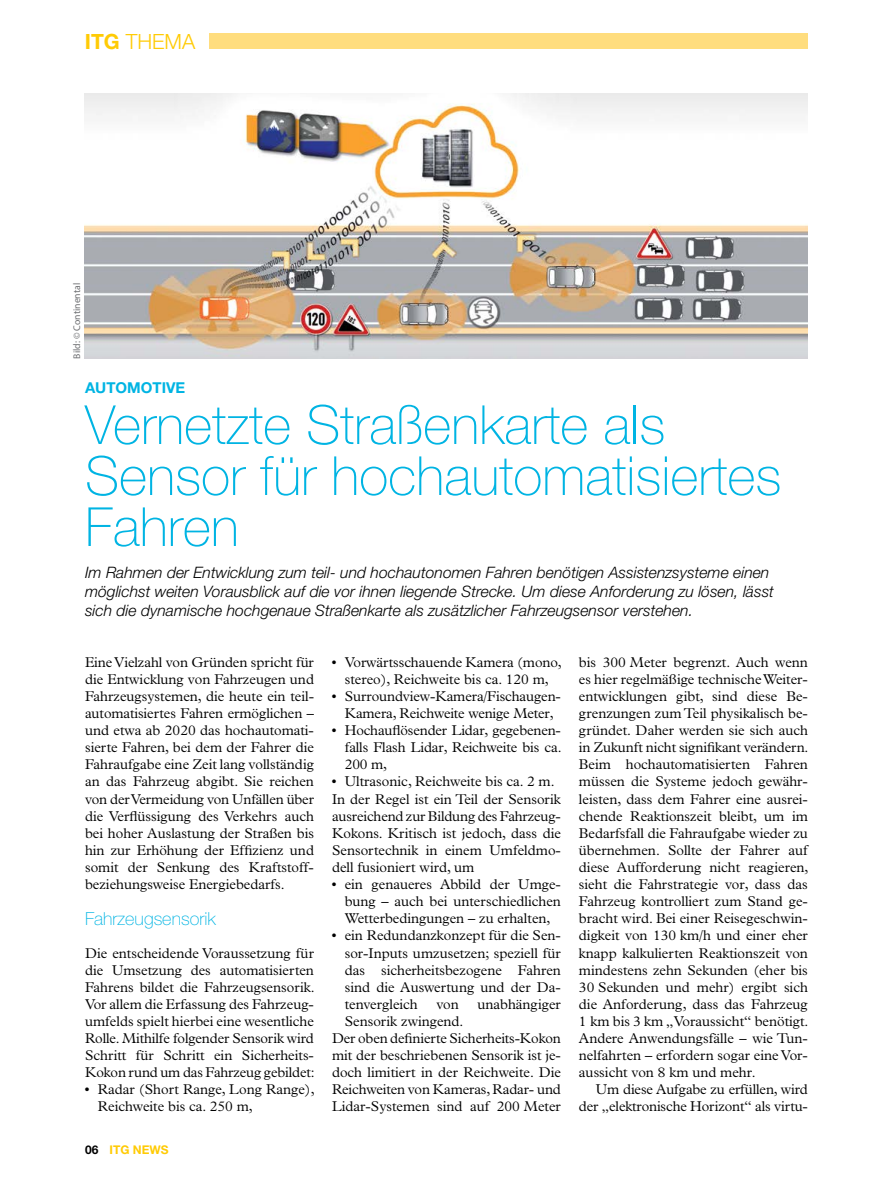
<style>
.page{position:relative;width:893px;height:1191px;background:#fff}
.page>*{position:absolute;margin:0;border:0;box-sizing:border-box;transform-origin:0 0}
.t1{font:100 54px/51px "Helvetica Neue LT Std";color:#00b4e3}
.t2{font:300 21px "Helvetica Neue LT Std";color:#ffcb05}
.t3{font:100 18px "Helvetica Neue LT Std";color:#00b4e3}
.t4{font:italic 300 15.75px/18.9px "Helvetica Neue LT Std";color:#000}
.t5{font:700 15px "Helvetica Neue LT Std";color:#00b4e3}
.t6{font:300 14.25px/17.1px "Plantin Std";color:#000;text-align:justify}
.t7{font:700 12px "Helvetica Neue LT Std";color:#ffcb05}
.t8{font:9.75px "Myriad Pro";color:#6d6e71}
.s1{font-weight:700}
.s2{color:#000}
</style>
<div class="page">
<div style="left:85px;top:34px;width:723px;height:15px;background:#ffdd7e"></div>
<div style="left:85px;top:30px;width:123px;height:25px;background:#fff"></div>
<img style="left:85px;top:94px;width:723px;height:265px">
<h2 class="t2" style="left:85px;top:29px;width:112px"><span class="s1">ITG</span> THEMA</h2>
<p class="t8" style="left:71px;top:359px;width:77px;rotate:-90deg">Bild: © Continental</p>
<p class="t5" style="left:85px;top:378px;width:102px">AUTOMOTIVE</p>
<h1 class="t1" style="left:85px;top:399px;width:698px">Vernetzte Straßenkarte als<br>Sensor für hochautomatisiertes<br>Fahren</h1>
<p class="t4" style="left:85px;top:562px;width:690px">Im Rahmen der Entwicklung zum teil- und hochautonomen Fahren benötigen Assistenzsysteme einen möglichst weiten Vorausblick auf die vor ihnen liegende Strecke. Um diese Anforderung zu lösen, lässt sich die dynamische hochgenaue Straßenkarte als zusätzlicher Fahrzeugsensor verstehen.</p>
<p class="t6" style="left:85px;top:653px;width:230px">Eine Vielzahl von Gründen spricht für die Entwicklung von Fahrzeugen und Fahrzeugsystemen, die heute ein teil&shy;automatisiertes Fahren ermöglichen – und etwa ab 2020 das hochautomati&shy;sierte Fahren, bei dem der Fahrer die Fahraufgabe eine Zeit lang vollständig an das Fahrzeug abgibt. Sie reichen von der Vermeidung von Unfällen über die Verflüssigung des Verkehrs auch bei hoher Auslastung der Straßen bis hin zur Erhöhung der Effizienz und somit der Senkung des Kraftstoff&shy;beziehungsweise Energiebedarfs.</p>
<p class="t3" style="left:85px;top:908px;width:132px">Fahrzeugsensorik</p>
<p class="t6" style="left:85px;top:944px;width:231px">Die entscheidende Voraussetzung für die Umsetzung des automatisierten Fahrens bildet die Fahrzeugsensorik.<br>Vor allem die Erfassung des Fahrzeug&shy;umfelds spielt hierbei eine wesentliche Rolle. Mithilfe folgender Sensorik wird Schritt für Schritt ein Sicherheits-Kokon rund um das Fahrzeug gebildet:</p>
<p class="t6" style="left:98px;top:1081px;width:218px;text-indent:-13px">• Radar (Short Range, Long Range),<br>Reichweite bis ca. 250 m,</p>
<p class="t6" style="left:332px;top:653px;width:231px;text-align:center">• Vorwärtsschauende Kamera (mono, stereo), Reichweite bis ca. 120 m,</p>
<p class="t6" style="left:332px;top:687px;width:230px;text-align:center">• Surroundview-Kamera/Fischaugen-<br>Kamera, Reichweite wenige Meter,</p>
<p class="t6" style="left:345px;top:722px;width:218px;text-indent:-13px">• Hochauflösender Lidar, gegebenen&shy;falls Flash Lidar, Reichweite bis ca.<br>200 m,</p>
<p class="t6" style="left:332px;top:773px;width:230px;text-align:left">• Ultrasonic, Reichweite bis ca. 2 m.<br>In der Regel ist ein Teil der Sensorik ausreichend zur Bildung des Fahrzeug-Kokons. Kritisch ist jedoch, dass die Sensortechnik in einem Umfeldmo&shy;dell fusioniert wird, um</p>
<p class="t6" style="left:345px;top:875px;width:218px;text-indent:-13px">• ein genaueres Abbild der Umge&shy;bung – auch bei unterschiedlichen Wetterbedingungen – zu erhalten,</p>
<p class="t6" style="left:345px;top:927px;width:218px;text-indent:-13px">• ein Redundanzkonzept für die Sen&shy;sor-Inputs umzusetzen; speziell für das sicherheitsbezogene Fahren sind die Auswertung und der Da&shy;tenvergleich</p>
<p class="t6" style="left:579px;top:653px;width:231px">bis 300 Meter begrenzt. Auch wenn es hier regelmäßige technische Weiter&shy;entwicklungen gibt, sind diese Be&shy;grenzungen zum Teil physikalisch be&shy;gründet. Daher werden sie sich auch in Zukunft nicht signifikant verändern.<br>Beim hochautomatisierten Fahren müssen die Systeme jedoch gewähr&shy;leisten, dass dem Fahrer eine ausrei&shy;chende Reaktionszeit bleibt, um im Bedarfsfall die Fahraufgabe wieder zu übernehmen. Sollte der Fahrer auf diese Aufforderung nicht reagieren, sieht die Fahrstrategie vor, dass das Fahrzeug kontrolliert zum Stand ge&shy;bracht wird. Bei einer Reisegeschwin&shy;digkeit von 130 km/h und einer eher knapp kalkulierten Reaktionszeit von mindestens zehn Sekunden (eher bis 30 Sekunden und mehr) ergibt sich die Anforderung, dass das Fahrzeug 1 km bis 3 km „Voraussicht“ benötigt.<br>Andere Anwendungsfälle – wie Tun&shy;nelfahrten – erfordern sogar eine Vor&shy;aussicht von 8 km und mehr.</p>
<p class="t6" style="left:579px;top:1081px;width:230px;text-align:right">Um diese Aufgabe zu erfüllen, wird der „elektronische Horizont“ als virtu-</p>
<p class="t6" style="left:436px;top:995px;width:24px">von</p>
<p class="t6" style="left:477px;top:995px;width:85px">unabhängiger</p>
<p class="t6" style="left:332px;top:1012px;width:230px;text-align:left;text-indent:13px">Sensorik zwingend.<br>Der oben definierte Sicherheits-Kokon mit der beschriebenen Sensorik ist je&shy;doch limitiert in der Reichweite. Die Reichweiten von Kameras, Radar- und Lidar-Systemen sind auf 200 Meter</p>
<p class="t7" style="left:85px;top:1141px;width:85px"><span class="s2">06</span> ITG NEWS</p>
</div>
